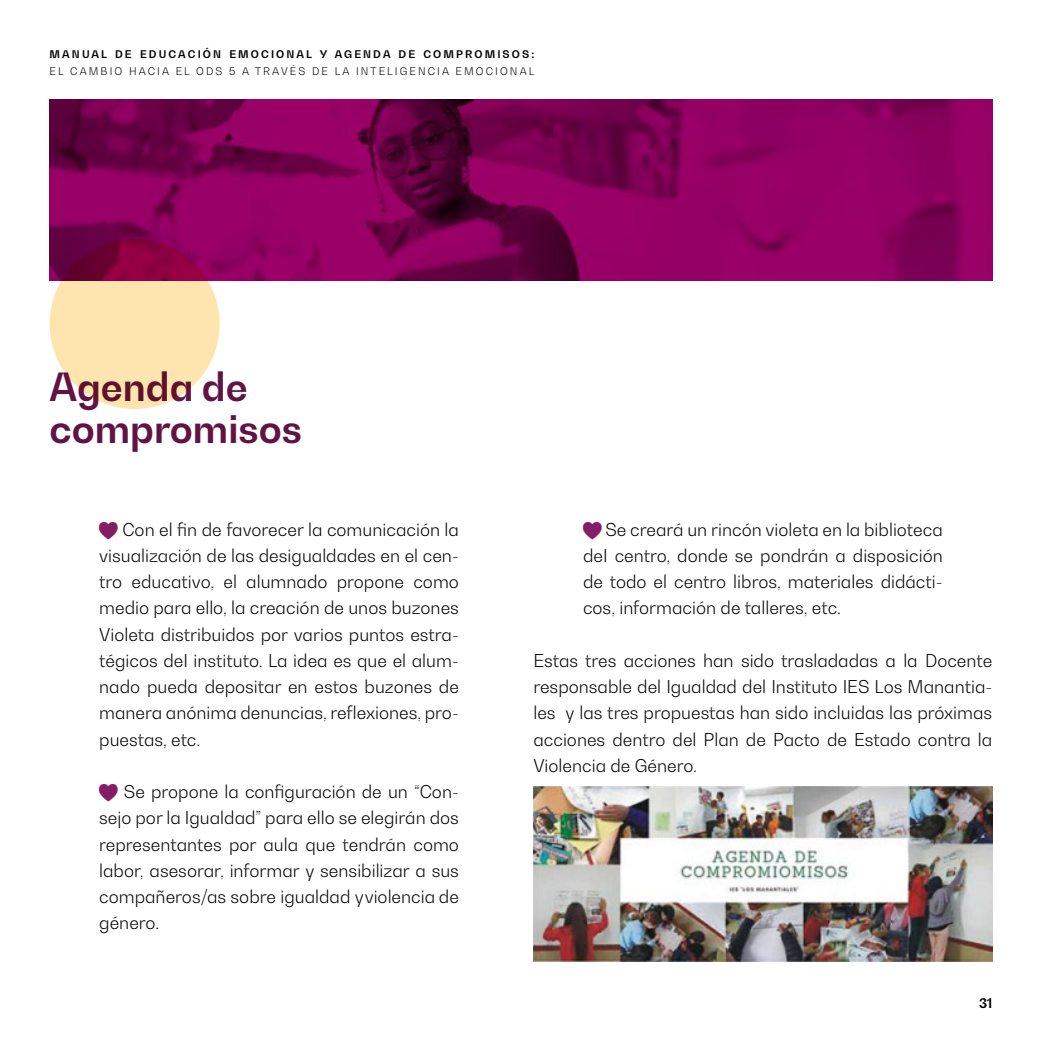
<style>
.page{position:relative;width:1042px;height:1042px;background:#fff}
.page>*{position:absolute;margin:0;border:0;box-sizing:border-box;transform-origin:0 0}
.t1{font:700 38.5px/42px "Bw Gradual";color:#611443}
.t2{font:300 17.5px/26.2px "Bw Gradual";color:#000;text-align:justify}
.t3{font:700 13.12px "Bw Gradual";color:#000}
.t4{font:300 10.5px "Bw Gradual";letter-spacing:.2em;color:#000}
.t5{font:700 10.5px "Bw Gradual";letter-spacing:.2em;color:#000}
</style>
<div class="page">
<img style="left:50px;top:99px;width:942px;height:181px">
<img style="left:533px;top:786px;width:459px;height:175px">
<svg style="left:50px;top:239px;width:170px;height:170px;background:#e6b899"></svg>
<p class="t5" style="left:50px;top:47px;width:486px">MANUAL DE EDUCACIÓN EMOCIONAL Y AGENDA DE COMPROMISOS:</p>
<p class="t4" style="left:50px;top:65px;width:486px">EL CAMBIO HACIA EL ODS 5 A TRAVÉS DE LA INTELIGENCIA EMOCIONAL</p>
<h1 class="t1" style="left:50px;top:364px;width:254px">Agenda de compromisos</h1>
<p class="t2" style="left:99px;top:516px;width:361px;text-indent:23px">Con el fin de favorecer la comunicación la visualización de las desigualdades en el cen&shy;tro educativo, el alumnado propone como medio para ello, la creación de unos buzones Violeta distribuidos por varios puntos estra&shy;tégicos deI instituto. La idea es que el alum&shy;nado pueda depositar en estos buzones de manera anónima denuncias, reflexiones, pro&shy;puestas, etc.</p>
<p class="t2" style="left:99px;top:778px;width:361px;text-indent:25px">Se propone la configuración de un “Con&shy;sejo por la Igualdad” para ello se elegirán dos representantes por aula que tendrán como labor, asesorar, informar y sensibilizar a sus compañeros/as sobre igualdad yviolencia de género.</p>
<p class="t2" style="left:583px;top:516px;width:361px;text-indent:22px">Se creará un rincón violeta en la biblioteca deI centro, donde se pondrán a disposición de todo el centro libros, materiales didácti&shy;cos, información de talleres, etc.</p>
<p class="t2" style="left:533px;top:647px;width:460px">Estas tres acciones han sido trasladadas a la Docente responsable del Igualdad del Instituto IES Los Manantia&shy;les y las tres propuestas han sido incluidas las próximas acciones dentro del Plan de Pacto de Estado contra la Violencia de Género.</p>
<p class="t3" style="left:979px;top:995px;width:15px">31</p>
</div>
